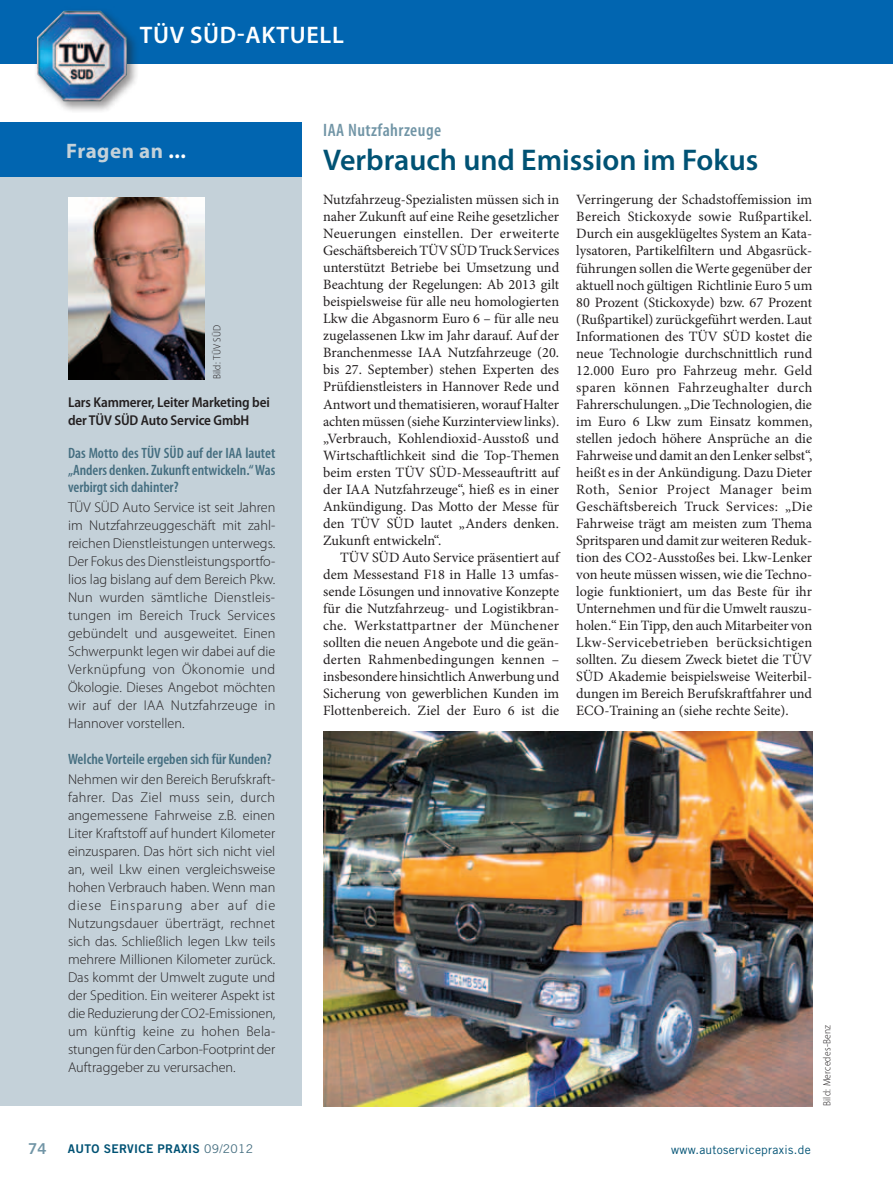
<style>
.page{position:relative;width:893px;height:1187px;background:#fff}
.page>*{position:absolute;margin:0;border:0;box-sizing:border-box;transform-origin:0 0}
.t1{font:600 30px "Myriad Pro";color:#005274}
.t2{font:600 24px "Myriad Pro";letter-spacing:.03em;color:#fff}
.t3{font:700 21px "Myriad Pro";letter-spacing:.025em;color:#c4d1d9}
.t4{font:600 condensed 18px "Myriad Pro";letter-spacing:.025em;color:#7195a6}
.t5{font:600 condensed 15px/17px "Myriad Pro";color:#456e80;text-align:justify}
.t6{font:15px "Trade Gothic LT Std Bd 2";color:#7195a6}
.t7{font:14.25px/17px "Minion Pro";color:#231f20;text-align:justify}
.t8{font:300 14.25px/18px "Myriad Pro";color:#231f20;text-align:justify}
.t9{font:600 semi-condensed 14.25px/18px "Myriad Pro";letter-spacing:-.01em;color:#231f20}
.t10{font:12px "Trade Gothic LT Std Bd 2";letter-spacing:.025em;color:#005274}
.t11{font:12px "Trade Gothic LT Std";letter-spacing:.025em;color:#005274}
.t12{font:300 semi-condensed 10.5px "Myriad Pro";letter-spacing:.025em;color:#231f20}
.s1{color:#fff}
.s2{font-family:"Trade Gothic LT Std";color:#456e80}
</style>
<div class="page">
<div style="left:0;top:0;width:893px;height:64px;background:#0165b0"></div>
<div style="left:0;top:128px;width:302px;height:978px;background:#c4d1d9"></div>
<div style="left:0;top:122px;width:302px;height:55px;background:#0165b0"></div>
<img style="left:68px;top:198px;width:136px;height:181px">
<img style="left:323px;top:731px;width:489px;height:375px">
<div style="left:33px;top:6px;width:107px;height:107px;background:#231f20;opacity:.5"></div>
<img style="left:37px;top:11px;width:90px;height:90px">
<h2 class="t2" style="left:140px;top:20px;width:206px">TÜV SÜD-aktuell</h2>
<h3 class="t3" style="left:66px;top:137px;width:121px">Fragen an <span class="s1">...</span></h3>
<p class="t12" style="left:211px;top:379px;width:56px;rotate:-90deg">Bild: TÜV SÜD</p>
<p class="t9" style="left:68px;top:393px;width:203px">Lars Kammerer, Leiter Marketing bei der TÜV SÜD Auto Service GmbH</p>
<p class="t5" style="left:68px;top:445px;width:209px">Das Motto des TÜV SÜD auf der IAA lautet „Anders denken. Zukunft entwickeln.“ Was verbirgt sich dahinter?</p>
<p class="t8" style="left:68px;top:498px;width:209px">TÜV SÜD Auto Service ist seit Jahren im Nutzfahrzeuggeschäft mit zahl&shy;reichen Dienstleistungen unterwegs.<br>Der Fokus des Dienstleistungsportfo&shy;lios lag bislang auf dem Bereich Pkw.<br>Nun wurden sämtliche Dienstleis&shy;tungen im Bereich Truck Services gebündelt und ausgeweitet. Einen Schwerpunkt legen wir dabei auf die Verknüpfung von Ökonomie und Ökologie. Dieses Angebot möchten wir auf der IAA Nutzfahrzeuge in Hannover vorstellen.</p>
<p class="t5" style="left:68px;top:751px;width:205px">Welche Vorteile ergeben sich für Kunden?</p>
<p class="t8" style="left:68px;top:770px;width:209px">Nehmen wir den Bereich Berufskraft&shy;fahrer. Das Ziel muss sein, durch angemessene Fahrweise z.B. einen Liter Kraftstoff auf hundert Kilometer einzusparen. Das hört sich nicht viel an, weil Lkw einen vergleichsweise hohen Verbrauch haben. Wenn man diese Einsparung aber auf die Nutzungsdauer überträgt, rechnet sich das. Schließlich legen Lkw teils mehrere Millionen Kilometer zurück.<br>Das kommt der Umwelt zugute und der Spedition. Ein weiterer Aspekt ist die Reduzierung der CO2-Emissionen, um künftig keine zu hohen Bela&shy;stungen für den Carbon-Footprint der Auftraggeber zu verursachen.</p>
<p class="t4" style="left:323px;top:120px;width:120px">IAA Nutzfahrzeuge</p>
<h1 class="t1" style="left:323px;top:141px;width:437px">Verbrauch und Emission im Fokus</h1>
<p class="t7" style="left:323px;top:191px;width:238px">Nutzfahrzeug-Spezialisten müssen sich in naher Zukunft auf eine Reihe gesetzlicher Neuerungen einstellen. Der erweiterte Geschäftsbereich TÜV SÜD Truck Services unterstützt Betriebe bei Umsetzung und Beachtung der Regelungen: Ab 2013 gilt beispielsweise für alle neu homologierten Lkw die Abgasnorm Euro 6 – für alle neu zugelassenen Lkw im Jahr darauf. Auf der Branchenmesse IAA Nutzfahrzeuge (20. bis 27. September) stehen Experten des Prüfdienstleisters in Hannover Rede und Antwort und thematisieren, worauf Halter achten müssen (siehe Kurzinterview links). „Verbrauch, Kohlendioxid-Ausstoß und Wirtschaftlichkeit sind die Top-Themen beim ersten TÜV SÜD-Messeauftritt auf der IAA Nutzfahrzeuge“, hieß es in einer Ankündigung. Das Motto der Messe für den TÜV SÜD lautet „Anders denken.<br>Zukunft entwickeln“.</p>
<p class="t7" style="left:323px;top:548px;width:238px;text-indent:17px">TÜV SÜD Auto Service präsentiert auf dem Messestand F18 in Halle 13 umfas&shy;sende Lösungen und innovative Konzepte für die Nutzfahrzeug- und Logistikbran&shy;che. Werkstattpartner der Münchener sollten die neuen Angebote und die geän&shy;derten Rahmenbedingungen kennen – insbesondere hinsichtlich Anwerbung und Sicherung von gewerblichen Kunden im Flottenbereich. Ziel der Euro 6 ist die</p>
<p class="t7" style="left:576px;top:191px;width:238px">Verringerung der Schadstoffemission im Bereich Stickoxyde sowie Rußpartikel.<br>Durch ein ausgeklügeltes System an Kata&shy;lysatoren, Partikelfiltern und Abgasrück&shy;führungen sollen die Werte gegenüber der aktuell noch gültigen Richtlinie Euro 5 um 80 Prozent (Stickoxyde) bzw. 67 Prozent (Rußpartikel) zurückgeführt werden. Laut Informationen des TÜV SÜD kostet die neue Technologie durchschnittlich rund 12.000 Euro pro Fahrzeug mehr. Geld sparen können Fahrzeughalter durch Fahrerschulungen. „Die Technologien, die im Euro 6 Lkw zum Einsatz kommen, stellen jedoch höhere Ansprüche an die Fahrweise und damit an den Lenker selbst“, heißt es in der Ankündigung. Dazu Dieter Roth, Senior Project Manager beim Geschäftsbereich Truck Services: „Die Fahrweise trägt am meisten zum Thema Spritsparen und damit zur weiteren Reduk&shy;tion des CO2-Ausstoßes bei. Lkw-Lenker von heute müssen wissen, wie die Techno&shy;logie funktioniert, um das Beste für ihr Unternehmen und für die Umwelt rauszu&shy;holen.“ Ein Tipp, den auch Mitarbeiter von Lkw-Servicebetrieben berücksichtigen sollten. Zu diesem Zweck bietet die TÜV SÜD Akademie beispielsweise Weiterbil&shy;dungen im Bereich Berufskraftfahrer und ECO-Training an (siehe rechte Seite).</p>
<p class="t12" style="left:821px;top:1106px;width:83px;rotate:-90deg">Bild: Mercedes-Benz</p>
<p class="t6" style="left:28px;top:1139px;width:20px">74</p>
<p class="t10" style="left:68px;top:1141px;width:187px">AUTO SERVICE PRAXIS <span class="s2">09/2012</span></p>
<p class="t11" style="left:671px;top:1141px;width:141px">www.autoservicepraxis.de</p>
</div>
